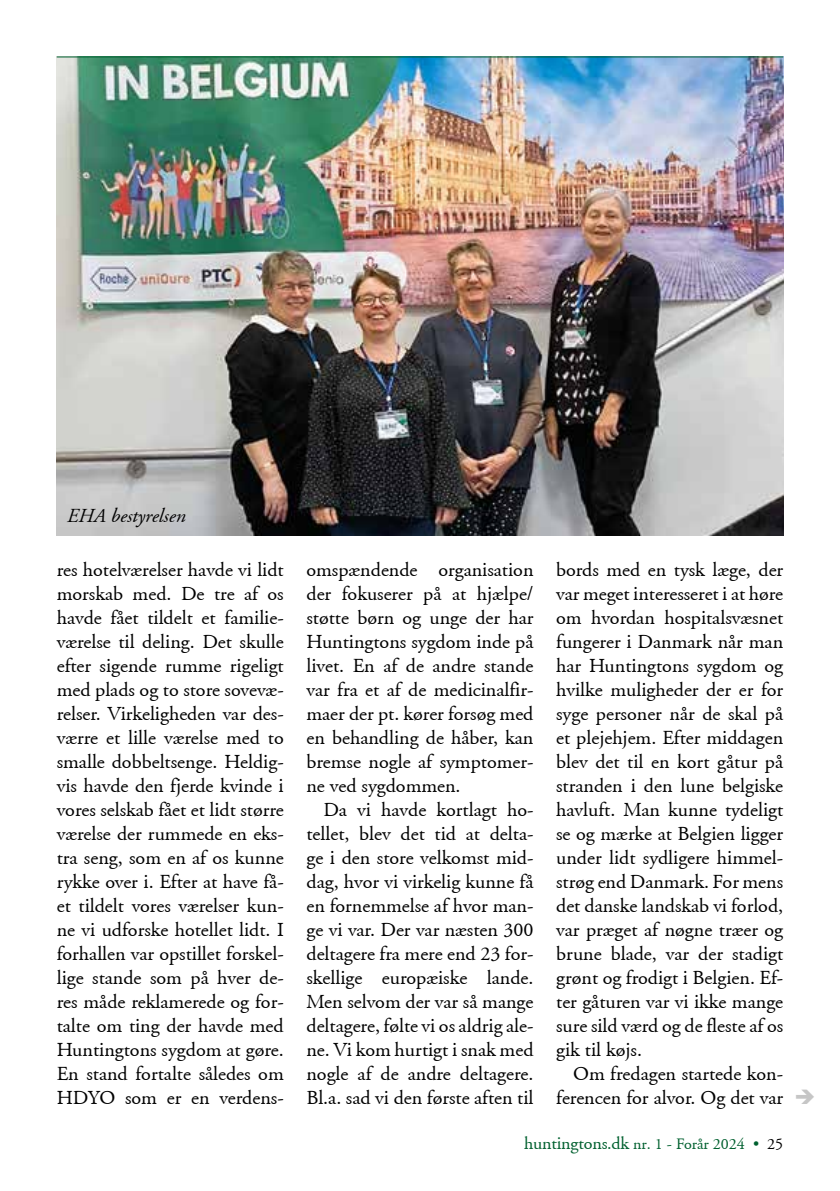
<style>
.page{position:relative;width:840px;height:1191px;background:#fff}
.page>*{position:absolute;margin:0;border:0;box-sizing:border-box;transform-origin:0 0}
.t1{font:20px/24px "Adobe Garamond";color:#000;text-align:justify}
.t2{font:italic 20px "Adobe Garamond";color:#000}
.t3{font:16px "Adobe Garamond";color:#00602f}
.s1{font-size:18px}
.s2{color:#000}
</style>
<div class="page">
<img style="left:57px;top:58px;width:725px;height:478px">
<hr style="left:57px;top:57px;width:725px;height:1px;background:#00602f">
<p class="t2" style="left:67px;top:505px;width:120px">EHA bestyrelsen</p>
<p class="t1" style="left:57px;top:558px;width:228px">res hotelværelser havde vi lidt morskab med. De tre af os havde fået tildelt et familie&shy;værelse til deling. Det skulle efter sigende rumme rigeligt med plads og to store sovevæ&shy;relser. Virkeligheden var des&shy;værre et lille værelse med to smalle dobbeltsenge. Heldig&shy;vis havde den fjerde kvinde i vores selskab fået et lidt større værelse der rummede en eks&shy;tra seng, som en af os kunne rykke over i. Efter at have få&shy;et tildelt vores værelser kun&shy;ne vi udforske hotellet lidt. I forhallen var opstillet forskel&shy;lige stande som på hver de&shy;res måde reklamerede og for&shy;talte om ting der havde med Huntingtons sygdom at gøre.<br>En stand fortalte således om HDYO som er en verdens-</p>
<p class="t1" style="left:306px;top:558px;width:228px">omspændende organisation der fokuserer på at hjælpe/ støtte børn og unge der har Huntingtons sygdom inde på livet. En af de andre stande var fra et af de medicinalfir&shy;maer der pt. kører forsøg med en behandling de håber, kan bremse nogle af symptomer&shy;ne ved sygdommen.</p>
<p class="t1" style="left:306px;top:798px;width:228px;text-indent:17px">Da vi havde kortlagt ho&shy;tellet, blev det tid at delta&shy;ge i den store velkomst mid&shy;dag, hvor vi virkelig kunne få en fornemmelse af hvor man&shy;ge vi var. Der var næsten 300 deltagere fra mere end 23 for&shy;skellige europæiske lande.<br>Men selvom der var så mange deltagere, følte vi os aldrig ale&shy;ne. Vi kom hurtigt i snak med nogle af de andre deltagere.<br>Bl.a. sad vi den første aften til</p>
<p class="t1" style="left:556px;top:558px;width:228px">bords med en tysk læge, der var meget interesseret i at høre om hvordan hospitalsvæsnet fungerer i Danmark når man har Huntingtons sygdom og hvilke muligheder der er for syge personer når de skal på et plejehjem. Efter middagen blev det til en kort gåtur på stranden i den lune belgiske havluft. Man kunne tydeligt se og mærke at Belgien ligger under lidt sydligere himmel&shy;strøg end Danmark. For mens det danske landskab vi forlod, var præget af nøgne træer og brune blade, var der stadigt grønt og frodigt i Belgien. Ef&shy;ter gåturen var vi ikke mange sure sild værd og de fleste af os gik til køjs.</p>
<p class="t1" style="left:556px;top:1062px;width:228px;text-align:right">Om fredagen startede kon&shy;ferencen for alvor. Og det var</p>
<p class="t3" style="left:524px;top:1135px;width:260px"><span class="s1">huntingtons.dk</span> nr. 1 - Forår 2024 • <span class="s2">25</span></p>
</div>
